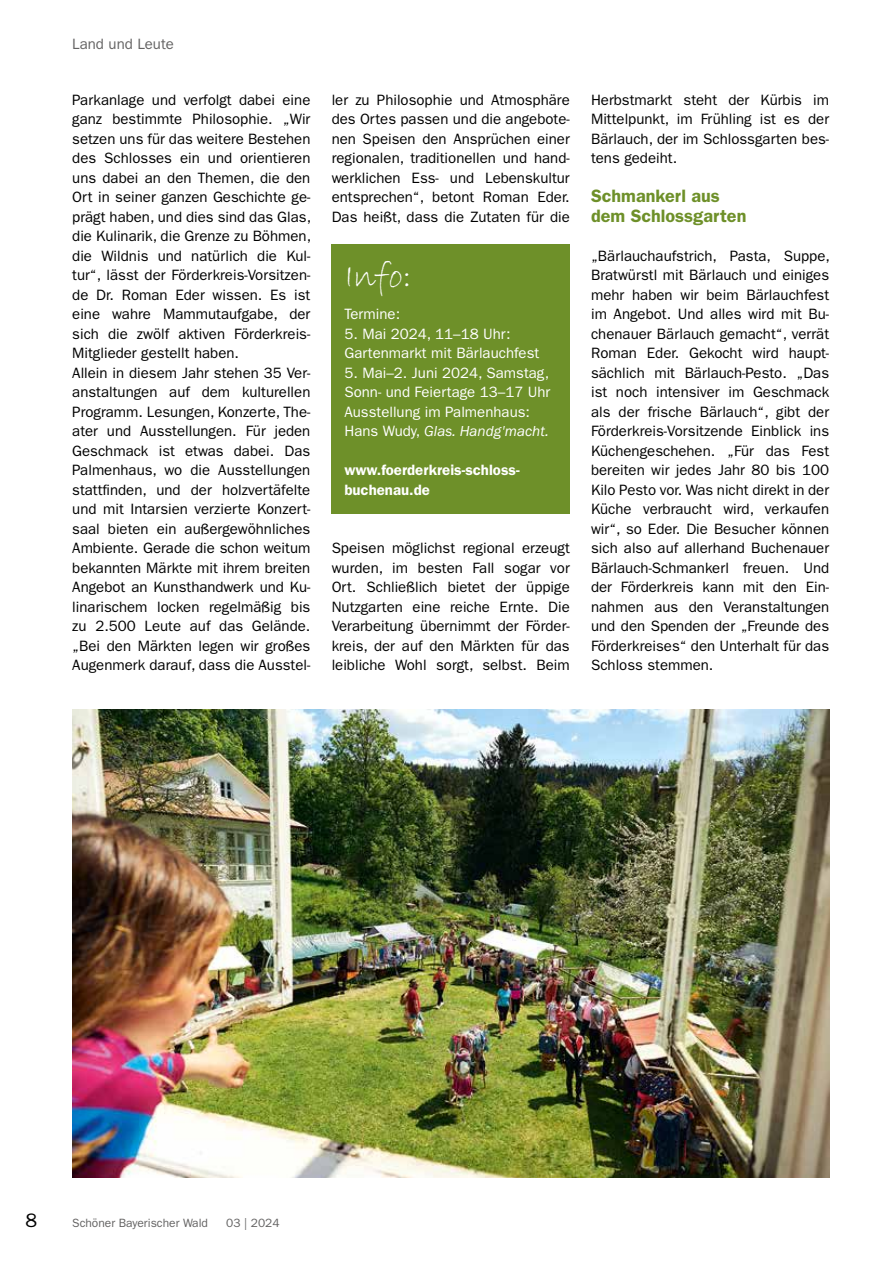
<style>
.page{position:relative;width:893px;height:1263px;background:#fff}
.page>*{position:absolute;margin:0;border:0;box-sizing:border-box;transform-origin:0 0}
.t1{font:36px "Bradley Hand ITC Std";color:#fff}
.t2{font:19.5px "ITC Franklin Gothic Std";color:#000}
.t3{font:600 18px/19.5px "ITC Franklin Gothic Std";color:#6e9029}
.t4{font:15px/19.5px "ITC Franklin Gothic Std";color:#000;text-align:justify}
.t5{font:15px/19.5px "ITC Franklin Gothic Std";color:#fff}
.t6{font:600 15px/19.5px "ITC Franklin Gothic Std";color:#fff}
.t7{font:15px "ITC Franklin Gothic Std";color:#646363}
.t8{font:12px "ITC Franklin Gothic Std";color:#646363}
.s1{font-style:italic}
</style>
<div class="page">
<img style="left:72px;top:709px;width:757px;height:469px">
<div style="left:332px;top:244px;width:238px;height:270px;background:#6e9029"></div>
<p class="t7" style="left:72px;top:35px;width:103px">Land und Leute</p>
<p class="t4" style="left:72px;top:90px;width:240px;text-align:left">Parkanlage und verfolgt dabei eine ganz bestimmte Philosophie. „Wir setzen uns für das weitere Bestehen des Schlosses ein und orientieren uns dabei an den Themen, die den Ort in seiner ganzen Geschichte ge&shy;prägt haben, und dies sind das Glas, die Kulinarik, die Grenze zu Böhmen, die Wildnis und natürlich die Kul&shy;tur“, lässt der Förderkreis-Vorsitzen&shy;de Dr. Roman Eder wissen. Es ist eine wahre Mammutaufgabe, der sich die zwölf aktiven Förderkreis-Mitglieder gestellt haben.<br>Allein in diesem Jahr stehen 35 Ver&shy;anstaltungen auf dem kulturellen Programm. Lesungen, Konzerte, The&shy;ater und Ausstellungen. Für jeden Geschmack ist etwas dabei. Das Palmenhaus, wo die Ausstellungen stattfinden, und der holzvertäfelte und mit Intarsien verzierte Konzert&shy;saal bieten ein außergewöhnliches Ambiente. Gerade die schon weitum bekannten Märkte mit ihrem breiten Angebot an Kunsthandwerk und Ku&shy;linarischem locken regelmäßig bis zu 2.500 Leute auf das Gelände. „Bei den Märkten legen wir großes Augenmerk darauf, dass die Ausstel-</p>
<p class="t4" style="left:332px;top:90px;width:240px">ler zu Philosophie und Atmosphäre des Ortes passen und die angebote&shy;nen Speisen den Ansprüchen einer regionalen, traditionellen und hand&shy;werklichen Ess- und Lebenskultur entsprechen“, betont Roman Eder.<br>Das heißt, dass die Zutaten für die</p>
<h1 class="t1" style="left:344px;top:256px;width:68px">Info:</h1>
<p class="t5" style="left:344px;top:304px;width:57px">Termine:</p>
<p class="t5" style="left:344px;top:324px;width:196px">5. Mai 2024, 11–18 Uhr:<br>Gartenmarkt mit Bärlauchfest</p>
<p class="t5" style="left:344px;top:363px;width:207px">5. Mai–2. Juni 2024, Samstag,<br>Sonn- und Feiertage 13–17 Uhr<br>Ausstellung im Palmenhaus:<br>Hans Wudy, <span class="s1">Glas. Handg'macht.</span></p>
<p class="t6" style="left:344px;top:460px;width:177px">www.foerderkreis-schloss&shy;buchenau.de</p>
<p class="t4" style="left:332px;top:538px;width:240px">Speisen möglichst regional erzeugt wurden, im besten Fall sogar vor Ort. Schließlich bietet der üppige Nutzgarten eine reiche Ernte. Die Verarbeitung übernimmt der Förder&shy;kreis, der auf den Märkten für das leibliche Wohl sorgt, selbst. Beim</p>
<p class="t4" style="left:591px;top:90px;width:240px">Herbstmarkt steht der Kürbis im Mittelpunkt, im Frühling ist es der Bärlauch, der im Schlossgarten bes&shy;tens gedeiht.</p>
<p class="t3" style="left:591px;top:186px;width:157px">Schmankerl aus dem Schlossgarten</p>
<p class="t4" style="left:591px;top:246px;width:240px">„Bärlauchaufstrich, Pasta, Suppe, Bratwürstl mit Bärlauch und einiges mehr haben wir beim Bärlauchfest im Angebot. Und alles wird mit Bu&shy;chenauer Bärlauch gemacht“, verrät Roman Eder. Gekocht wird haupt&shy;sächlich mit Bärlauch-Pesto. „Das ist noch intensiver im Geschmack als der frische Bärlauch“, gibt der Förderkreis-Vorsitzende Einblick ins Küchengeschehen. „Für das Fest bereiten wir jedes Jahr 80 bis 100<br>Kilo Pesto vor. Was nicht direkt in der Küche verbraucht wird, verkaufen wir“, so Eder. Die Besucher können sich also auf allerhand Buchenauer Bärlauch-Schmankerl freuen. Und der Förderkreis kann mit den Ein&shy;nahmen aus den Veranstaltungen und den Spenden der „Freunde des Förderkreises“ den Unterhalt für das Schloss stemmen.</p>
<h2 class="t2" style="left:26px;top:1209px;width:13px">8</h2>
<p class="t8" style="left:72px;top:1216px;width:137px">Schöner Bayerischer Wald</p>
<p class="t8" style="left:226px;top:1216px;width:55px">03 | 2024</p>
</div>
